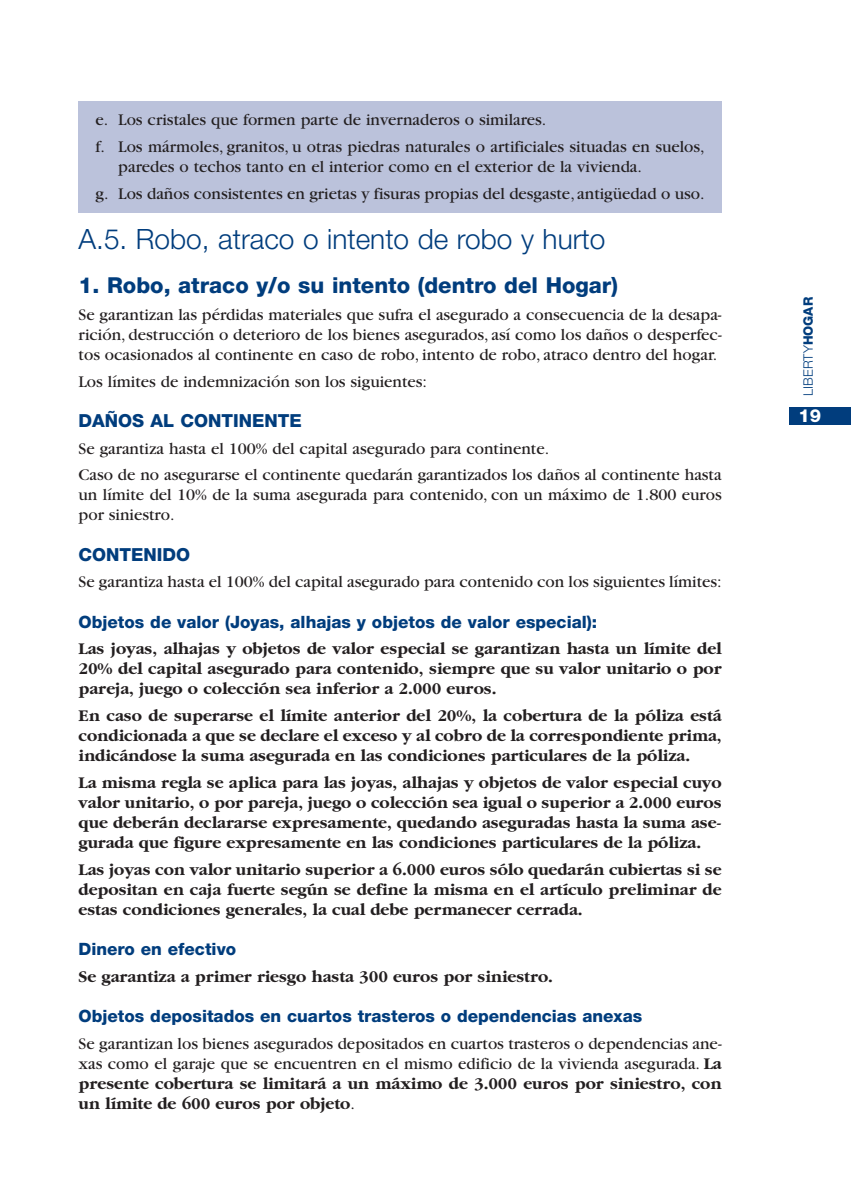
<style>
.page{position:relative;width:851px;height:1191px;background:#fff}
.page>*{position:absolute;margin:0;border:0;box-sizing:border-box;transform-origin:0 0}
.t1{font:300 28px "Helvetica Neue";color:#013d7d}
.t2{font:800 22px "Helvetica Neue";color:#013d7d}
.t3{font:800 18px "Helvetica Neue";color:#013d7d}
.t4{font:800 18px "Helvetica Neue";color:#fff}
.t5{font:17px/20px "Garamond";color:#231f20}
.t6{font:700 17px/20px "Garamond";color:#231f20;text-align:justify}
.t7{font:800 17px "Helvetica Neue";color:#013d7d}
.t8{font:300 13px "Helvetica Neue";color:#013d7d}
.s1{font-weight:700}
.s2{font-weight:800}
</style>
<div class="page">
<div style="left:789px;top:407px;width:61px;height:17px;background:#013d7d"></div>
<div style="left:79px;top:101px;width:642px;height:112px;background:#bbc2db"></div>
<p class="t5" style="left:96px;top:108px;width:610px;line-height:26.8px">e. Los cristales que formen parte de invernaderos o similares.<br>f. Los mármoles, granitos, u otras piedras naturales o artificiales situadas en suelos,</p>
<p class="t5" style="left:96px;top:155px;width:610px;line-height:26.8px;text-indent:23px">paredes o techos tanto en el interior como en el exterior de la vivienda.<br>g. Los daños consistentes en grietas y fisuras propias del desgaste, antigüedad o uso.</p>
<h1 class="t1" style="left:79px;top:229px;width:528px">A.5. Robo, atraco o intento de robo y hurto</h1>
<p class="t2" style="left:79px;top:277px;width:540px">1. Robo, atraco y/o su intento (dentro del Hogar)</p>
<p class="t5" style="left:79px;top:306px;width:644px;text-align:justify">Se garantizan las pérdidas materiales que sufra el asegurado a consecuencia de la desapa&shy;rición, destrucción o deterioro de los bienes asegurados, así como los daños o desperfec&shy;tos ocasionados al continente en caso de robo, intento de robo, atraco dentro del hogar.</p>
<p class="t5" style="left:79px;top:373px;width:350px">Los límites de indemnización son los siguientes:</p>
<p class="t3" style="left:79px;top:414px;width:225px">DAÑOS AL CONTINENTE</p>
<p class="t5" style="left:79px;top:436px;width:644px;line-height:26.8px">Se garantiza hasta el 100% del capital asegurado para continente.<br>Caso de no asegurarse el continente quedarán garantizados los daños al continente hasta</p>
<p class="t5" style="left:79px;top:486px;width:644px">un límite del 10% de la suma asegurada para contenido, con un máximo de 1.800 euros por siniestro.</p>
<p class="t3" style="left:79px;top:547px;width:113px">CONTENIDO</p>
<p class="t5" style="left:79px;top:573px;width:644px">Se garantiza hasta el 100% del capital asegurado para contenido con los siguientes límites:</p>
<p class="t7" style="left:79px;top:615px;width:520px">Objetos de valor (Joyas, alhajas y objetos de valor especial):</p>
<p class="t6" style="left:79px;top:640px;width:644px">Las joyas, alhajas y objetos de valor especial se garantizan hasta un límite del 20% del capital asegurado para contenido, siempre que su valor unitario o por pareja, juego o colección sea inferior a 2.000 euros.</p>
<p class="t6" style="left:79px;top:707px;width:644px">En caso de superarse el límite anterior del 20%, la cobertura de la póliza está condicionada a que se declare el exceso y al cobro de la correspondiente prima, indicándose la suma asegurada en las condiciones particulares de la póliza.</p>
<p class="t6" style="left:79px;top:774px;width:644px">La misma regla se aplica para las joyas, alhajas y objetos de valor especial cuyo valor unitario, o por pareja, juego o colección sea igual o superior a 2.000 euros que deberán declararse expresamente, quedando aseguradas hasta la suma ase&shy;gurada que figure expresamente en las condiciones particulares de la póliza.</p>
<p class="t6" style="left:79px;top:860px;width:644px">Las joyas con valor unitario superior a 6.000 euros sólo quedarán cubiertas si se depositan en caja fuerte según se define la misma en el artículo preliminar de estas condiciones generales, la cual debe permanecer cerrada.</p>
<p class="t7" style="left:79px;top:943px;width:159px">Dinero en efectivo</p>
<p class="t6" style="left:79px;top:967px;width:476px">Se garantiza a primer riesgo hasta 300 euros por siniestro.</p>
<p class="t7" style="left:79px;top:1009px;width:565px">Objetos depositados en cuartos trasteros o dependencias anexas</p>
<p class="t5" style="left:79px;top:1035px;width:644px;text-align:justify">Se garantizan los bienes asegurados depositados en cuartos trasteros o dependencias ane&shy;xas como el garaje que se encuentren en el mismo edificio de la vivienda asegurada. <span class="s1">La presente cobertura se limitará a un máximo de 3.000 euros por siniestro, con un límite de 600 euros por objeto</span>.</p>
<p class="t8" style="left:803px;top:395px;width:100px;rotate:-90deg">LIBERTY<span class="s2">HOGAR</span></p>
<p class="t4" style="left:798px;top:409px;width:24px">19</p>
</div>
